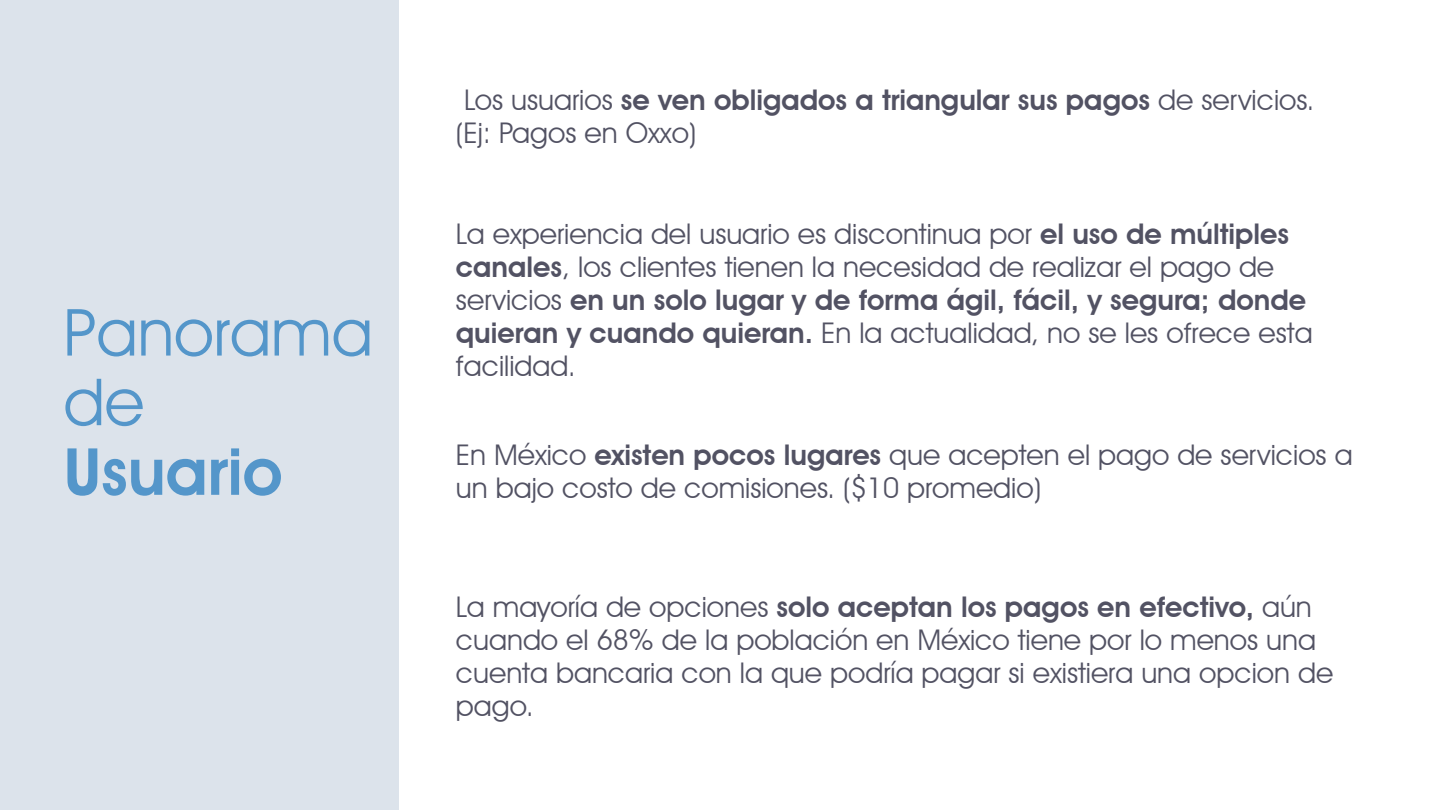
<style>
.page{position:relative;width:1440px;height:810px;background:#fff}
.page>*{position:absolute;margin:0;border:0;box-sizing:border-box;transform-origin:0 0}
.t1{font:65.25px/69.6px "Avant Garde IT Cby BT";color:#5496ca}
.t2{font:600 65.25px "Avant Garde IT Cby BT";color:#5496ca}
.t3{font:28.5px/33px "Avant Garde IT Cby BT";color:#525263}
.s1{font-weight:600}
</style>
<div class="page">
<div style="left:0;top:0;width:398px;height:810px;background:#dce3eb"></div>
<h1 class="t1" style="left:64px;top:297px;width:311px">Panorama de</h1>
<h1 class="t2" style="left:64px;top:432px;width:220px">Usuario</h1>
<p class="t3" style="left:456px;top:84px;width:860px">Los usuarios <span class="s1">se ven obligados a triangular sus pagos</span> de servicios. (Ej: Pagos en Oxxo)</p>
<p class="t3" style="left:456px;top:217px;width:858px">La experiencia del usuario es discontinua por <span class="s1">el uso de múltiples canales</span>, los clientes tienen la necesidad de realizar el pago de servicios <span class="s1">en un solo lugar y de forma ágil, fácil, y segura; donde quieran y cuando quieran.</span> En la actualidad, no se les ofrece esta facilidad.</p>
<p class="t3" style="left:456px;top:438px;width:898px">En México <span class="s1">existen pocos lugares</span> que acepten el pago de servicios a un bajo costo de comisiones. ($10 promedio)</p>
<p class="t3" style="left:456px;top:590px;width:879px">La mayoría de opciones <span class="s1">solo aceptan los pagos en efectivo,</span> aún cuando el 68% de la población en México tiene por lo menos una cuenta bancaria con la que podría pagar si existiera una opcion de pago.</p>
</div>
